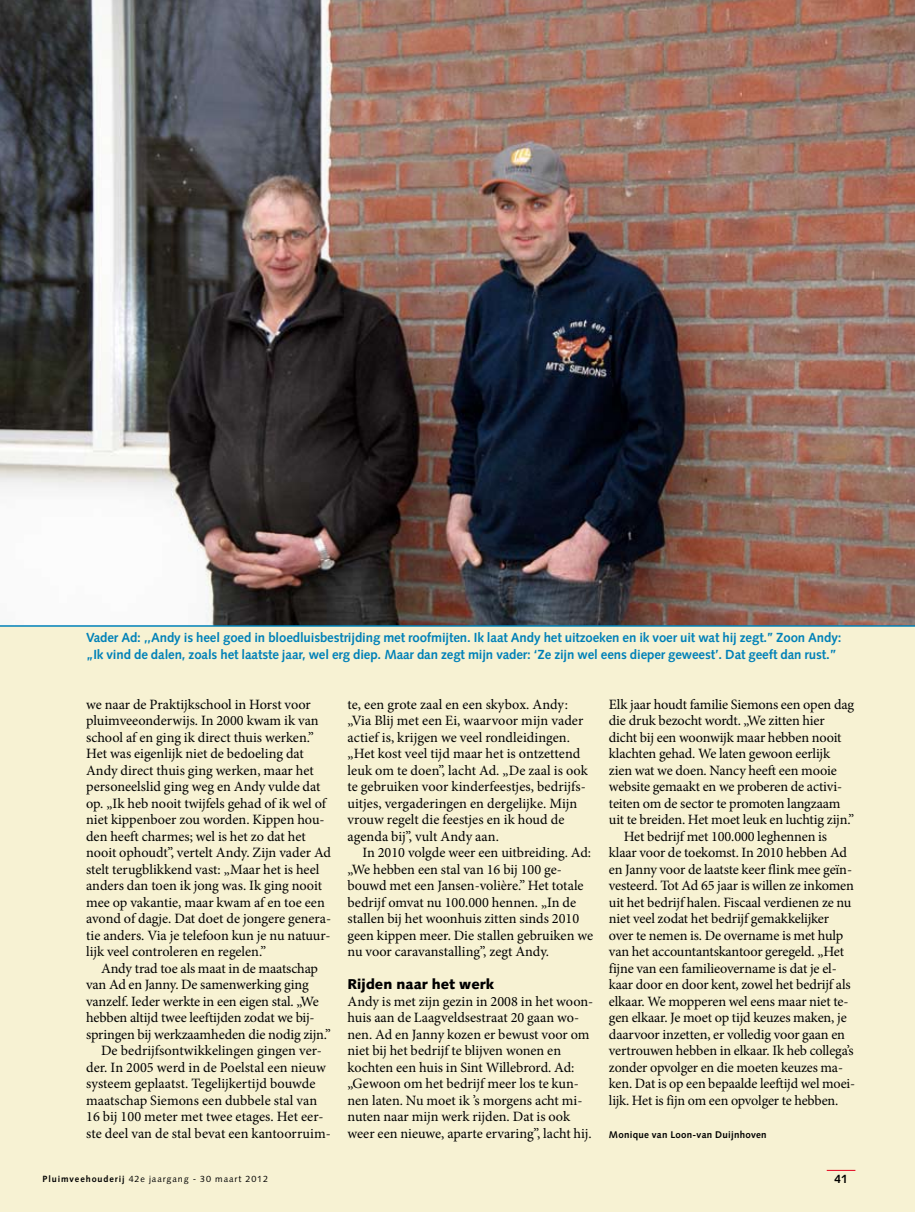
<style>
.page{position:relative;width:915px;height:1212px;background:#fff}
.page>*{position:absolute;margin:0;border:0;box-sizing:border-box;transform-origin:0 0}
.t1{font:14.25px/16.5px "Minion Pro";letter-spacing:-.005em;color:#000}
.t2{font:900 14.25px "Syntax LT Std";color:#000}
.t3{font:700 13.2px/16.5px "Syntax LT Std";letter-spacing:-.01em;color:#0081b8}
.t4{font:700 12px "Syntax LT Std";color:#000}
.t5{font:700 9.75px "Syntax LT Std";letter-spacing:.025em;color:#000}
.t6{font:9px "Syntax LT Std";letter-spacing:.1em;color:#000}
.s1{font-weight:700}
</style>
<div class="page">
<div style="left:0;top:627px;width:914px;height:585px;background:#f7f2d3"></div>
<svg style="left:826px;top:1170px;width:29px;height:1px"></svg>
<img style="left:0;top:0;width:914px;height:627px">
<p class="t3" style="left:86px;top:630px;width:756px">Vader Ad: ,,Andy is heel goed in bloedluisbestrijding met roofmijten. Ik laat Andy het uitzoeken en ik voer uit wat hij zegt.’’ Zoon Andy: „Ik vind de dalen, zoals het laatste jaar, wel erg diep. Maar dan zegt mijn vader: ‘Ze zijn wel eens dieper geweest’. Dat geeft dan rust.”</p>
<p class="t1" style="left:86px;top:696px;width:246px">we naar de Praktijkschool in Horst voor pluimveeonderwijs. In 2000 kwam ik van school af en ging ik direct thuis werken.” Het was eigenlijk niet de bedoeling dat Andy direct thuis ging werken, maar het personeelslid ging weg en Andy vulde dat op. „Ik heb nooit twijfels gehad of ik wel of niet kippenboer zou worden. Kippen hou&shy;den heeft charmes; wel is het zo dat het nooit ophoudt”, vertelt Andy. Zijn vader Ad stelt terugblikkend vast: „Maar het is heel anders dan toen ik jong was. Ik ging nooit mee op vakantie, maar kwam af en toe een avond of dagje. Dat doet de jongere genera&shy;tie anders. Via je telefoon kun je nu natuur&shy;lijk veel controleren en regelen.”</p>
<p class="t1" style="left:101px;top:960px;width:218px">Andy trad toe als maat in de maatschap</p>
<p class="t1" style="left:86px;top:976px;width:224px">van Ad en Janny. De samenwerking ging</p>
<p class="t1" style="left:86px;top:993px;width:234px">vanzelf. Ieder werkte in een eigen stal. „We</p>
<p class="t1" style="left:86px;top:1009px;width:230px">hebben altijd twee leeftijden zodat we bij-</p>
<p class="t1" style="left:86px;top:1026px;width:246px">springen bij werkzaamheden die nodig zijn.”</p>
<p class="t1" style="left:101px;top:1042px;width:222px">De bedrijfsontwikkelingen gingen ver-</p>
<p class="t1" style="left:86px;top:1059px;width:241px">der. In 2005 werd in de Poelstal een nieuw</p>
<p class="t1" style="left:86px;top:1075px;width:231px">systeem geplaatst. Tegelijkertijd bouwde</p>
<p class="t1" style="left:86px;top:1092px;width:232px">maatschap Siemons een dubbele stal van</p>
<p class="t1" style="left:86px;top:1108px;width:239px">16 bij 100 meter met twee etages. Het eer-</p>
<p class="t1" style="left:86px;top:1125px;width:246px">ste deel van de stal bevat een kantoorruim-</p>
<p class="t1" style="left:347px;top:696px;width:242px">te, een grote zaal en een skybox. Andy: „Via Blij met een Ei, waarvoor mijn vader actief is, krijgen we veel rondleidingen. „Het kost veel tijd maar het is ontzettend leuk om te doen”, lacht Ad. „De zaal is ook te gebruiken voor kinderfeestjes, bedrijfs&shy;uitjes, vergaderingen en dergelijke. Mijn vrouw regelt die feestjes en ik houd de agenda bij”, vult Andy aan.</p>
<p class="t1" style="left:347px;top:844px;width:247px;text-indent:15px">In 2010 volgde weer een uitbreiding. Ad: „We hebben een stal van 16 bij 100 ge&shy;bouwd met een Jansen-volière.” Het totale bedrijf omvat nu 100.000 hennen. „In de stallen bij het woonhuis zitten sinds 2010 geen kippen meer. Die stallen gebruiken we nu voor caravanstalling”, zegt Andy.</p>
<p class="t2" style="left:347px;top:976px;width:148px">Rijden naar het werk</p>
<p class="t1" style="left:347px;top:993px;width:247px">Andy is met zijn gezin in 2008 in het woon&shy;huis aan de Laagveldsestraat 20 gaan wo&shy;nen. Ad en Janny kozen er bewust voor om niet bij het bedrijf te blijven wonen en kochten een huis in Sint Willebrord. Ad: „Gewoon om het bedrijf meer los te kun&shy;nen laten. Nu moet ik ’s morgens acht mi&shy;nuten naar mijn werk rijden. Dat is ook weer een nieuwe, aparte ervaring”, lacht hij.</p>
<p class="t1" style="left:608px;top:696px;width:247px">Elk jaar houdt familie Siemons een open dag</p>
<p class="t1" style="left:608px;top:712px;width:217px">die druk bezocht wordt. „We zitten hier</p>
<p class="t1" style="left:608px;top:729px;width:234px">dicht bij een woonwijk maar hebben nooit</p>
<p class="t1" style="left:608px;top:745px;width:222px">klachten gehad. We laten gewoon eerlijk</p>
<p class="t1" style="left:608px;top:762px;width:229px">zien wat we doen. Nancy heeft een mooie</p>
<p class="t1" style="left:608px;top:778px;width:235px">website gemaakt en we proberen de activi-</p>
<p class="t1" style="left:608px;top:795px;width:233px">teiten om de sector te promoten langzaam</p>
<p class="t1" style="left:608px;top:811px;width:247px">uit te breiden. Het moet leuk en luchtig zijn.”</p>
<p class="t1" style="left:623px;top:828px;width:205px">Het bedrijf met 100.000 leghennen is</p>
<p class="t1" style="left:608px;top:844px;width:239px">klaar voor de toekomst. In 2010 hebben Ad</p>
<p class="t1" style="left:608px;top:861px;width:244px">en Janny voor de laatste keer flink mee geïn-</p>
<p class="t1" style="left:608px;top:877px;width:246px">vesteerd. Tot Ad 65 jaar is willen ze inkomen</p>
<p class="t1" style="left:608px;top:894px;width:244px">uit het bedrijf halen. Fiscaal verdienen ze nu</p>
<p class="t1" style="left:608px;top:910px;width:222px">niet veel zodat het bedrijf gemakkelijker</p>
<p class="t1" style="left:608px;top:927px;width:236px">over te nemen is. De overname is met hulp</p>
<p class="t1" style="left:608px;top:943px;width:237px">van het accountantskantoor geregeld. „Het</p>
<p class="t1" style="left:608px;top:960px;width:229px">fijne van een familieovername is dat je el-</p>
<p class="t1" style="left:608px;top:976px;width:243px">kaar door en door kent, zowel het bedrijf als</p>
<p class="t1" style="left:608px;top:993px;width:241px">elkaar. We mopperen wel eens maar niet te-</p>
<p class="t1" style="left:608px;top:1009px;width:239px">gen elkaar. Je moet op tijd keuzes maken, je</p>
<p class="t1" style="left:608px;top:1026px;width:237px">daarvoor inzetten, er volledig voor gaan en</p>
<p class="t1" style="left:608px;top:1042px;width:246px">vertrouwen hebben in elkaar. Ik heb collega’s</p>
<p class="t1" style="left:608px;top:1059px;width:235px">zonder opvolger en die moeten keuzes ma-</p>
<p class="t1" style="left:608px;top:1075px;width:248px">ken. Dat is op een bepaalde leeftijd wel moei-</p>
<p class="t1" style="left:608px;top:1092px;width:231px">lijk. Het is fijn om een opvolger te hebben.</p>
<p class="t5" style="left:608px;top:1128px;width:159px">Monique van Loon-van Duijnhoven</p>
<p class="t6" style="left:43px;top:1173px;width:227px"><span class="s1">Pluimveehouderij</span> 42e jaargang - 30 maart 2012</p>
<p class="t4" style="left:834px;top:1172px;width:15px">41</p>
</div>
